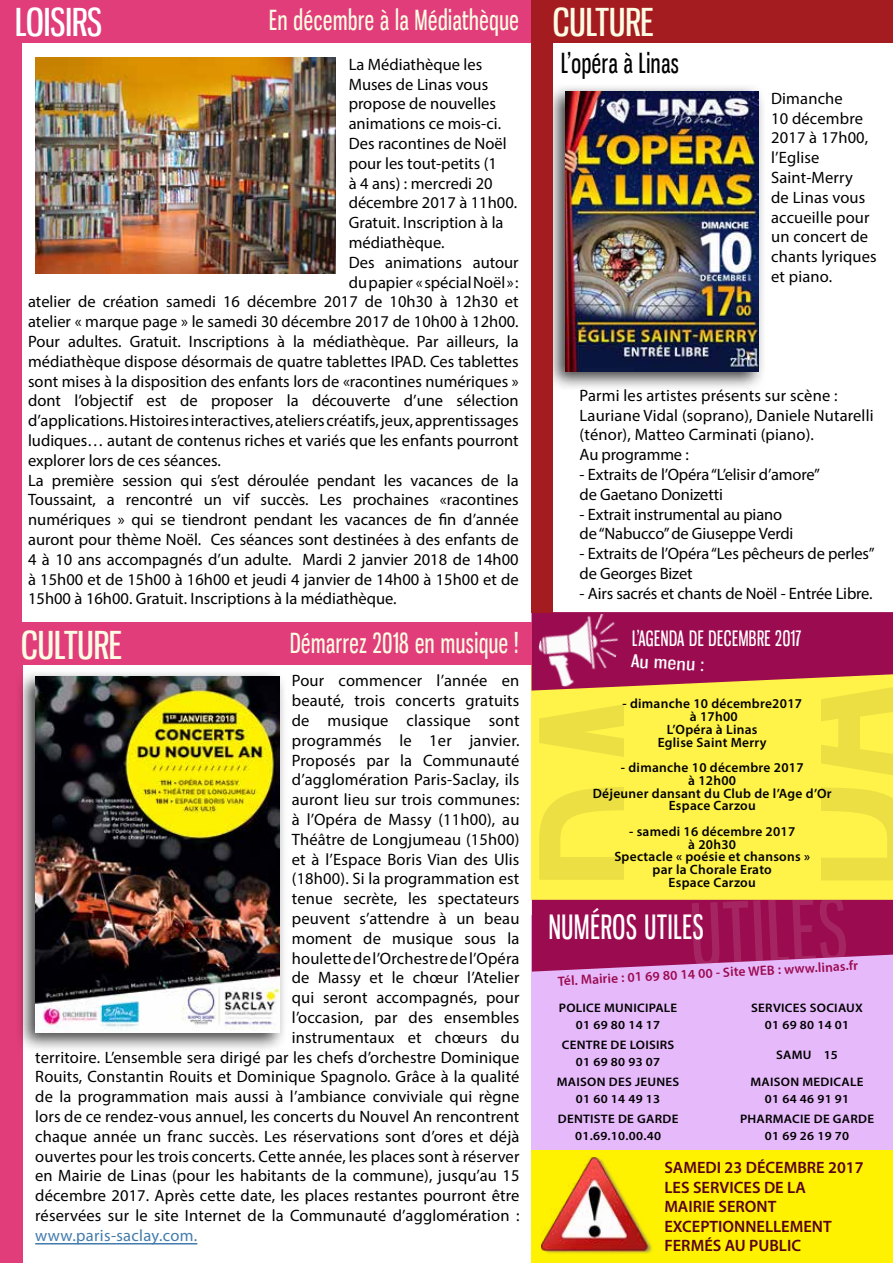
<style>
.page{position:relative;width:893px;height:1263px;background:#fff}
.page>*{position:absolute;margin:0;border:0;box-sizing:border-box;transform-origin:0 0}
.t1{font:37.5px "Gnuolane Free";color:#fcfce4}
.t2{font:37.5px "Gnuolane Free";color:#fff}
.t3{font:32.7px "Gnuolane Free";letter-spacing:.03em;color:#fff;scale:.83 1}
.t4{font:27px "Gnuolane Free";letter-spacing:.03em;color:#fcfce4;scale:.83 1}
.t5{font:27px "Gnuolane Free";letter-spacing:.03em;color:#000;scale:.83 1}
.t6{font:20.7px "Gnuolane Free";letter-spacing:.03em;color:#fff;scale:.83 1}
.t7{font:17.25px "Gnuolane Free";color:#fff;scale:1.2 1}
.t8{font:16.5px/19.8px "Myriad Pro";color:#000}
.t9{font:600 16.5px/19.5px "Myriad Pro";color:#580117}
.t10{font:16.5px "Myriad Pro";letter-spacing:.02em;color:#427bad}
.t11{font:600 13.5px/12.8px "Myriad Pro";letter-spacing:.02em;color:#000;text-align:center}
.t12{font:600 13.5px "Myriad Pro";color:#9b0b50}
.t13{font:600 12.3px/17px "Myriad Pro";letter-spacing:.02em;color:#000;text-align:center;scale:1.06 1}
</style>
<div class="page">
<div style="left:532px;top:915px;width:361px;height:235px;background:#e6b9fb"></div>
<svg style="left:531px;top:612px;width:362px;height:359px;background:#d89c51"></svg>
<div style="left:531px;top:0;width:362px;height:43px;background:#a51c20"></div>
<div style="left:0;top:0;width:21px;height:623px;background:#e03d7a"></div>
<hr style="left:35px;top:1243px;width:162px;height:1px;background:#427bad">
<div style="left:0;top:622px;width:22px;height:641px;background:#e03d7a"></div>
<div style="left:0;top:0;width:531px;height:43px;background:#e03d7a"></div>
<div style="left:0;top:622px;width:531px;height:43px;background:#e03d7a"></div>
<div style="left:545px;top:83px;width:222px;height:309px;background:#000;opacity:.75"></div>
<img style="left:565px;top:91px;width:193px;height:281px">
<div style="left:531px;top:0;width:22px;height:612px;background:#a51c20"></div>
<div style="left:15px;top:668px;width:272px;height:385px;background:#000;opacity:.75"></div>
<img style="left:35px;top:677px;width:244px;height:356px">
<img style="left:35px;top:57px;width:301px;height:216px">
<div style="left:531px;top:1150px;width:362px;height:113px;background:#fff200"></div>
<img style="left:542px;top:1157px;width:110px;height:97px">
<h1 class="t2" style="left:15px;top:0;width:88px">LOISIRS</h1>
<h3 class="t4" style="left:269px;top:4px;width:302px">En décembre à la Médiathèque</h3>
<p class="t8" style="left:349px;top:54px;width:135px">La Médiathèque les</p>
<p class="t8" style="left:349px;top:74px;width:141px">Muses de Linas vous</p>
<p class="t8" style="left:349px;top:94px;width:149px">propose de nouvelles</p>
<p class="t8" style="left:349px;top:113px;width:154px">animations ce mois-ci.</p>
<p class="t8" style="left:349px;top:133px;width:159px">Des racontines de Noël</p>
<p class="t8" style="left:349px;top:153px;width:150px">pour les tout-petits (1</p>
<p class="t8" style="left:349px;top:173px;width:145px">à 4 ans) : mercredi 20</p>
<p class="t8" style="left:349px;top:193px;width:170px">décembre 2017 à 11h00.</p>
<p class="t8" style="left:349px;top:212px;width:156px">Gratuit. Inscription à la</p>
<p class="t8" style="left:349px;top:232px;width:97px">médiathèque.</p>
<p class="t8" style="left:349px;top:252px;width:172px">Des animations autour</p>
<p class="t8" style="left:349px;top:272px;width:171px">du papier « spécial Noël » :</p>
<p class="t8" style="left:28px;top:292px;width:492px">atelier de création samedi 16 décembre 2017 de 10h30 à 12h30 et</p>
<p class="t8" style="left:28px;top:311px;width:492px">atelier « marque page » le samedi 30 décembre 2017 de 10h00 à 12h00.</p>
<p class="t8" style="left:28px;top:331px;width:492px">Pour adultes. Gratuit. Inscriptions à la médiathèque. Par ailleurs, la</p>
<p class="t8" style="left:28px;top:351px;width:492px">médiathèque dispose désormais de quatre tablettes IPAD. Ces tablettes</p>
<p class="t8" style="left:28px;top:371px;width:492px">sont mises à la disposition des enfants lors de «racontines numériques »</p>
<p class="t8" style="left:28px;top:391px;width:492px">dont l’objectif est de proposer la découverte d’une sélection</p>
<p class="t8" style="left:28px;top:410px;width:492px">d’applications. Histoires interactives, ateliers créatifs, jeux, apprentissages</p>
<p class="t8" style="left:28px;top:430px;width:492px">ludiques… autant de contenus riches et variés que les enfants pourront</p>
<p class="t8" style="left:28px;top:450px;width:194px">explorer lors de ces séances.</p>
<p class="t8" style="left:28px;top:470px;width:492px">La première session qui s’est déroulée pendant les vacances de la</p>
<p class="t8" style="left:28px;top:490px;width:492px">Toussaint, a rencontré un vif succès. Les prochaines «racontines</p>
<p class="t8" style="left:28px;top:509px;width:492px">numériques » qui se tiendront pendant les vacances de fin d’année</p>
<p class="t8" style="left:28px;top:529px;width:492px">auront pour thème Noël. Ces séances sont destinées à des enfants de</p>
<p class="t8" style="left:28px;top:549px;width:492px">4 à 10 ans accompagnés d’un adulte. Mardi 2 janvier 2018 de 14h00</p>
<p class="t8" style="left:28px;top:569px;width:492px">à 15h00 et de 15h00 à 16h00 et jeudi 4 janvier de 14h00 à 15h00 et de</p>
<p class="t8" style="left:28px;top:589px;width:370px">15h00 à 16h00. Gratuit. Inscriptions à la médiathèque.</p>
<h1 class="t1" style="left:21px;top:622px;width:102px">CULTURE</h1>
<h3 class="t4" style="left:290px;top:626px;width:277px">Démarrez 2018 en musique !</h3>
<p class="t8" style="left:35px;top:671px;width:486px;text-align:right">Pour commencer l’année en<br>beauté, trois concerts gratuits<br>de musique classique sont<br>programmés le 1er janvier.<br>Proposés par la Communauté<br>d’agglomération Paris-Saclay, ils<br>auront lieu sur trois communes:<br>à l’Opéra de Massy (11h00), au<br>Théâtre de Longjumeau (15h00)<br>et à l’Espace Boris Vian des Ulis<br>(18h00). Si la programmation est<br>tenue secrète, les spectateurs<br>peuvent s’attendre à un beau<br>moment de musique sous la<br>houlette de l’Orchestre de l’Opéra<br>de Massy et le chœur l’Atelier<br>qui seront accompagnés, pour<br>l’occasion, par des ensembles<br>instrumentaux et chœurs du<br>territoire. L’ensemble sera dirigé par les chefs d’orchestre Dominique Rouits, Constantin Rouits et Dominique Spagnolo. Grâce à la qualité de la programmation mais aussi à l’ambiance conviviale qui règne lors de ce rendez-vous annuel, les concerts du Nouvel An rencontrent chaque année un franc succès. Les réservations sont d’ores et déjà ouvertes pour les trois concerts. Cette année, les places sont à réserver en Mairie de Linas (pour les habitants de la commune), jusqu’au 15 décembre 2017. Après cette date, les places restantes pourront être réservées sur le site Internet de la Communauté d’agglomération :</p>
<p class="t10" style="left:35px;top:1225px;width:164px">www.paris-saclay.com.</p>
<h1 class="t1" style="left:553px;top:0;width:102px">CULTURE</h1>
<h3 class="t5" style="left:561px;top:47px;width:143px">L’opéra à Linas</h3>
<p class="t8" style="left:771px;top:88px;width:107px">Dimanche<br>10 décembre<br>2017 à 17h00, l’Eglise<br>Saint-Merry<br>de Linas vous accueille pour un concert de chants lyriques et piano.</p>
<p class="t8" style="left:580px;top:385px;width:295px">Parmi les artistes présents sur scène :<br>Lauriane Vidal (soprano), Daniele Nutarelli (ténor), Matteo Carminati (piano).<br>Au programme :</p>
<p class="t8" style="left:580px;top:464px;width:242px">- Extraits de l’Opéra “L’elisir d’amore” de Gaetano Donizetti</p>
<p class="t8" style="left:580px;top:504px;width:215px">- Extrait instrumental au piano de “Nabucco” de Giuseppe Verdi</p>
<p class="t8" style="left:580px;top:544px;width:296px">- Extraits de l’Opéra “Les pêcheurs de perles” de Georges Bizet</p>
<p class="t8" style="left:580px;top:583px;width:294px">- Airs sacrés et chants de Noël - Entrée Libre.</p>
<p class="t6" style="left:632px;top:626px;width:205px">L’AGENDA DE DECEMBRE 2017</p>
<p class="t7" style="left:631px;top:650px;width:62px;rotate:3deg">Au menu :</p>
<p class="t11" style="left:622px;top:697px;width:181px">- dimanche 10 décembre2017 à 17h00<br>L’Opéra à Linas<br>Eglise Saint Merry</p>
<p class="t11" style="left:593px;top:761px;width:241px">- dimanche 10 décembre 2017<br>à 12h00<br>Déjeuner dansant du Club de l’Age d’Or<br>Espace Carzou</p>
<p class="t11" style="left:614px;top:824px;width:197px">- samedi 16 décembre 2017<br>à 20h30<br>Spectacle « poésie et chansons » par la Chorale Erato<br>Espace Carzou</p>
<h2 class="t3" style="left:549px;top:908px;width:188px">NUMÉROS UTILES</h2>
<p class="t12" style="left:557px;top:972px;width:302px;rotate:-3deg">Tél. Mairie : 01 69 80 14 00 - Site WEB : www.linas.fr</p>
<p class="t13" style="left:559px;top:999px;width:113px">POLICE MUNICIPALE<br>01 69 80 14 17</p>
<p class="t13" style="left:562px;top:1036px;width:108px">CENTRE DE LOISIRS<br>01 69 80 93 07</p>
<p class="t13" style="left:557px;top:1073px;width:117px">MAISON DES JEUNES<br>01 60 14 49 13</p>
<p class="t13" style="left:558px;top:1110px;width:115px">DENTISTE DE GARDE<br>01.69.10.00.40</p>
<p class="t13" style="left:751px;top:999px;width:107px">SERVICES SOCIAUX<br>01 69 80 14 01</p>
<p class="t13" style="left:776px;top:1045px;width:60px">SAMU 15</p>
<p class="t13" style="left:751px;top:1073px;width:108px">MAISON MEDICALE<br>01 64 46 91 91</p>
<p class="t13" style="left:740px;top:1110px;width:128px">PHARMACIE DE GARDE<br>01 69 26 19 70</p>
<p class="t9" style="left:664px;top:1157px;width:201px">SAMEDI 23 DÉCEMBRE 2017<br>LES SERVICES DE LA<br>MAIRIE SERONT<br>EXCEPTIONNELLEMENT<br>FERMÉS AU PUBLIC</p>
</div>
